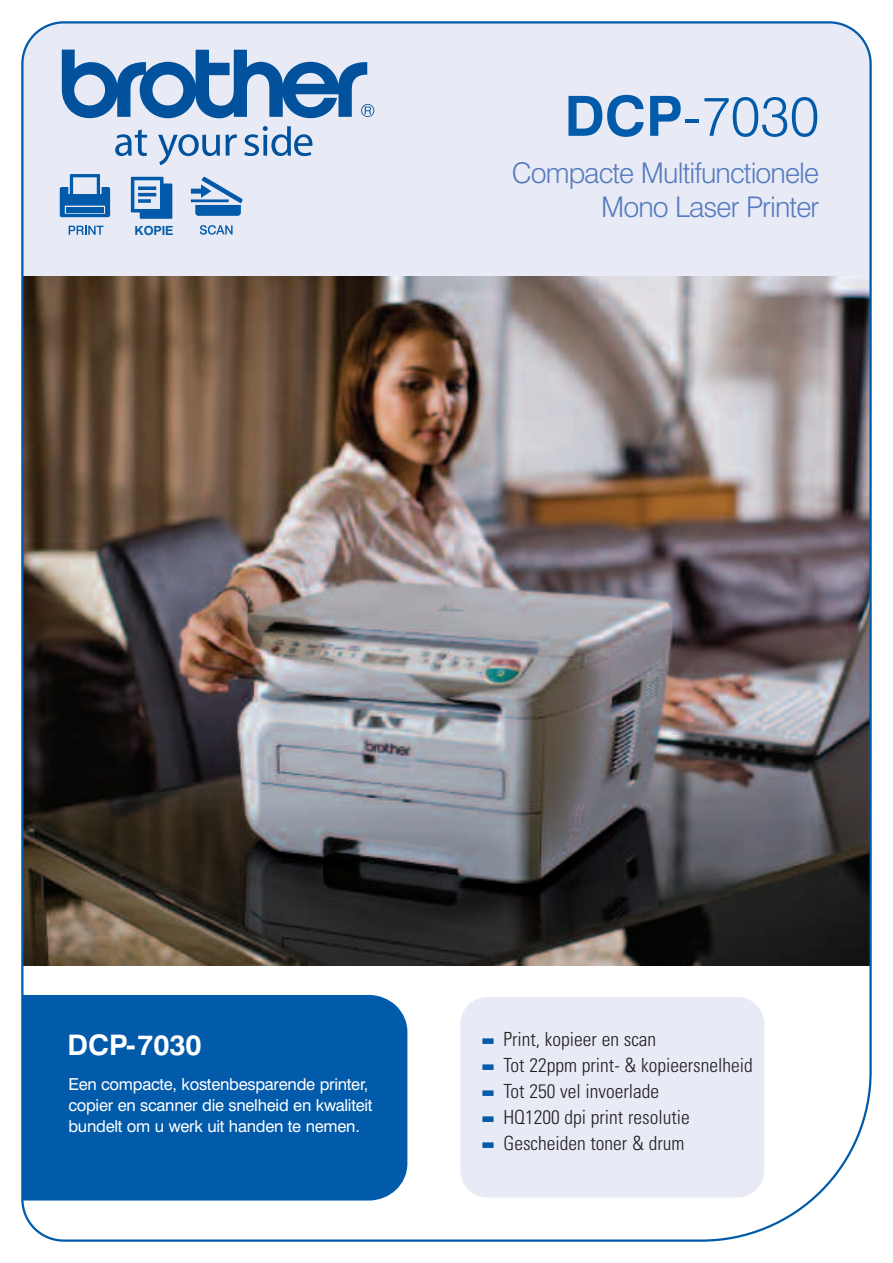
<style>
.page{position:relative;width:893px;height:1263px;background:#fff}
.page>*{position:absolute;margin:0;border:0;box-sizing:border-box;transform-origin:0 0}
.t1{font:300 55.5px "Swiss 721 BT";color:#015aaa}
.t2{font:300 28.5px/34.2px "Swiss 721 BT";letter-spacing:-.03em;color:#557bbe;text-align:right}
.t3{font:700 28.35px "Swiss 721 BT";color:#fff}
.t4{font:300 condensed 19.5px "Univers";color:#231f20}
.t5{font:16.5px/21px "Swiss 721 BT";letter-spacing:-.015em;color:#fff}
.t6{font:700 12.6px "Arial";letter-spacing:-.01em;color:#015aaa}
.s1{font-weight:700}
</style>
<div class="page">
<img style="left:21px;top:21px;width:851px;height:1221px">
<div style="left:22px;top:995px;width:385px;height:205px;background:#015aaa"></div>
<div style="left:460px;top:997px;width:304px;height:200px;background:#e8ebf6;border-radius:27px"></div>
<svg style="left:69px;top:226px;width:35px;height:9px"></svg>
<svg style="left:200px;top:225px;width:33px;height:10px"></svg>
<svg style="left:191px;top:177px;width:52px;height:39px;background:#7ea8d3"></svg>
<svg style="left:131px;top:177px;width:41px;height:42px;background:#5c93c7"></svg>
<svg style="left:60px;top:174px;width:50px;height:43px;background:#5c93c7"></svg>
<div style="left:66px;top:207px;width:38px;height:5px;background:#015aaa"></div>
<svg style="left:62px;top:50px;width:312px;height:68px;background:#739dc8"></svg>
<svg style="left:115px;top:129px;width:32px;height:27px"></svg>
<svg style="left:158px;top:134px;width:79px;height:31px;background:#a9c1dd"></svg>
<svg style="left:244px;top:126px;width:68px;height:30px;background:#9cb8d8"></svg>
<p class="t6" style="left:135px;top:222px;width:40px">KOPIE</p>
<h1 class="t1" style="left:564px;top:96px;width:256px"><span class="s1">DCP</span>-7030</h1>
<h2 class="t2" style="left:512px;top:159px;width:309px">Compacte Multifunctionele<br>Mono Laser Printer</h2>
<h3 class="t3" style="left:68px;top:1034px;width:136px">DCP-7030</h3>
<p class="t5" style="left:68px;top:1075px;width:305px">Een compacte, kostenbesparende printer, copier en scanner die snelheid en kwaliteit bundelt om u werk uit handen te nemen.</p>
<p class="t4" style="left:482px;top:1032px;width:176px"><sup>■</sup> Print, kopieer en scan</p>
<p class="t4" style="left:482px;top:1058px;width:272px"><sup>■</sup> Tot 22ppm print- &amp; kopieersnelheid</p>
<p class="t4" style="left:482px;top:1084px;width:179px"><sup>■</sup> Tot 250 vel invoerlade</p>
<p class="t4" style="left:482px;top:1109px;width:209px"><sup>■</sup> HQ1200 dpi print resolutie</p>
<p class="t4" style="left:482px;top:1135px;width:204px"><sup>■</sup> Gescheiden toner &amp; drum</p>
</div>
